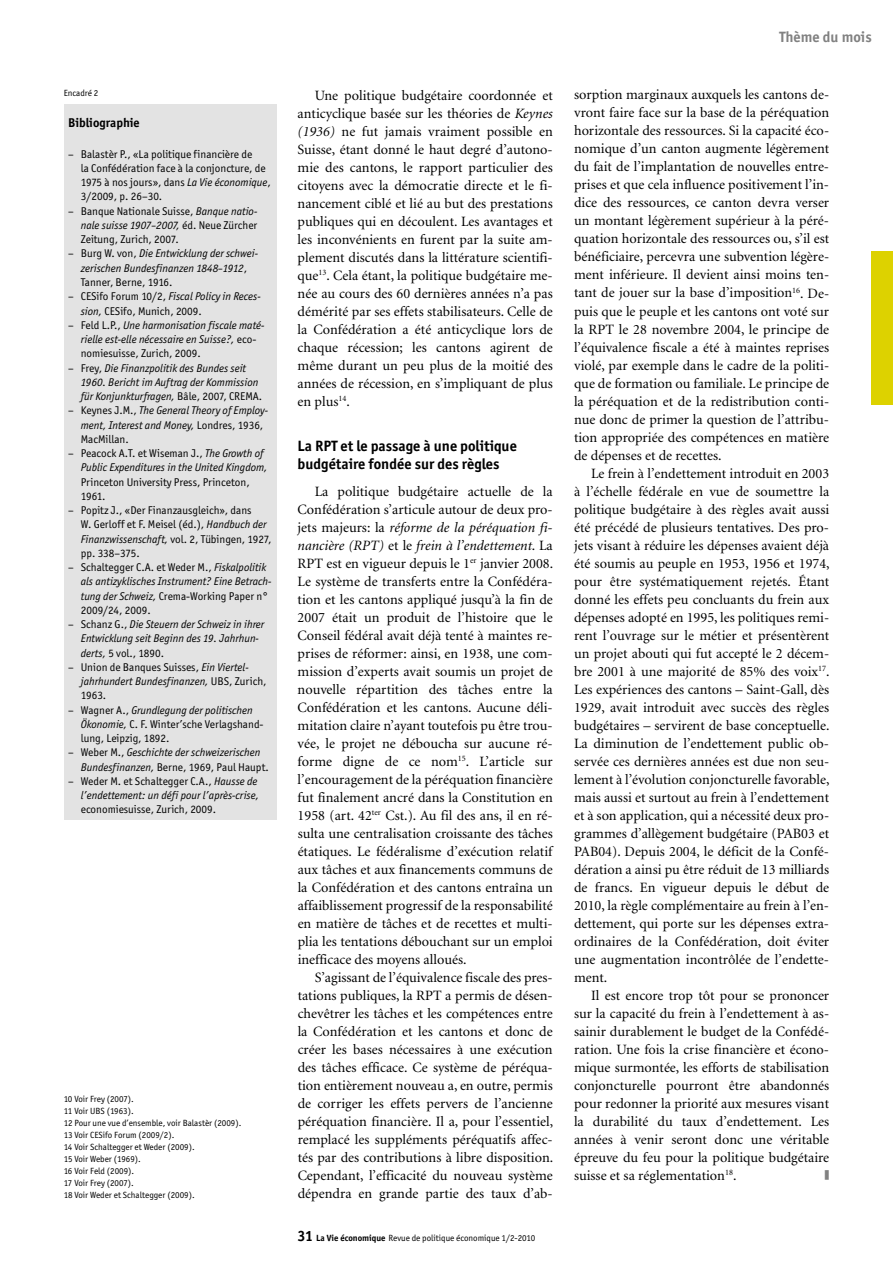
<style>
.page{position:relative;width:893px;height:1263px;background:#fff}
.page>*{position:absolute;margin:0;border:0;box-sizing:border-box;transform-origin:0 0}
.t1{font:700 15px/18px "Officina San ITC";color:#000}
.t2{font:700 15px "Officina San ITC";color:#818181}
.t3{font:14.25px/18px "Minion";color:#000;text-align:justify}
.t4{font:700 12.75px "Officina San ITC";color:#000}
.t5{font:12px "Universal Newswith Comm Pi";color:#818181;scale:.4 1}
.t6{font:italic 11.25px/14.2px "Officina San ITC";color:#000}
.t7{font:11.25px/14.2px "Officina San ITC";color:#000}
.t8{font:9px/12px "Officina San ITC";color:#000}
.s1{font-style:italic}
.s2{font-style:normal}
.s3{font-weight:700;font-size:15px}
.s4{font-weight:700}
</style>
<div class="page">
<div style="left:872px;top:252px;width:21px;height:153px;background:#ddd200"></div>
<div style="left:64px;top:104px;width:212px;height:716px;background:#e3e3e3"></div>
<p class="t8" style="left:64px;top:86px;width:36px">Encadré 2</p>
<p class="t4" style="left:68px;top:115px;width:73px">Bibliographie</p>
<p class="t7" style="left:81px;top:147px;width:192px;text-indent:-13px">– Balastèr P., «La politique financière de<br>la Confédération face à la conjoncture, de 1975 à nos jours», dans <span class="s1">La Vie économique</span>, 3/2009, p. 26–30.</p>
<p class="t7" style="left:81px;top:204px;width:178px;text-align:justify;text-indent:-13px">– Banque Nationale Suisse, <span class="s1">Banque natio&shy;nale suisse 1907–2007,</span> éd. Neue Zürcher Zeitung, Zurich, 2007.</p>
<p class="t6" style="left:81px;top:247px;width:179px;text-indent:-13px"><span class="s2">– Burg W. von,</span> Die Entwicklung der schwei&shy;zerischen Bundesfinanzen 1848–1912<span class="s2">,<br>Tanner, Berne, 1916.</span></p>
<p class="t7" style="left:81px;top:289px;width:181px;text-indent:-13px">– CESifo Forum 10/2, <span class="s1">Fiscal Policy in Reces&shy;sion,</span> CESifo, Munich, 2009.</p>
<p class="t6" style="left:81px;top:318px;width:185px;text-indent:-13px"><span class="s2">– Feld L.P.,</span> Une harmonisation fiscale maté&shy;rielle est-elle nécessaire en Suisse?, <span class="s2">eco&shy;nomiesuisse, Zurich, 2009.</span></p>
<p class="t6" style="left:81px;top:361px;width:183px;text-indent:-13px"><span class="s2">– Frey,</span> Die Finanzpolitik des Bundes seit<br>1960. Bericht im Auftrag der Kommission für Konjunkturfragen, <span class="s2">Bâle, 2007, CREMA.</span></p>
<p class="t6" style="left:81px;top:403px;width:189px;text-indent:-13px"><span class="s2">– Keynes J.M.,</span> The General Theory of Employ&shy;ment, Interest and Money, <span class="s2">Londres, 1936,<br>MacMillan.</span></p>
<p class="t6" style="left:81px;top:446px;width:188px;text-indent:-13px"><span class="s2">– Peacock A.T. et Wiseman J.,</span> The Growth of<br>Public Expenditures in the United Kingdom,</p>
<p class="t7" style="left:81px;top:475px;width:170px">Princeton University Press, Princeton,<br>1961.</p>
<p class="t7" style="left:81px;top:503px;width:192px;text-indent:-13px">– Popitz J., «Der Finanzausgleich», dans<br>W. Gerloff et F. Meisel (éd.), <span class="s1">Handbuch der Finanzwissenschaft,</span> vol. 2, Tübingen, 1927, pp. 338–375.</p>
<p class="t6" style="left:81px;top:560px;width:192px;text-indent:-13px"><span class="s2">– Schaltegger C.A. et Weder M.,</span> Fiskalpolitik als antizyklisches Instrument? Eine Betrach&shy;tung der Schweiz, <span class="s2">Crema-Working Paper n° 2009/24, 2009.</span></p>
<p class="t6" style="left:81px;top:617px;width:185px;text-indent:-13px"><span class="s2">– Schanz G.,</span> Die Steuern der Schweiz in ihrer<br>Entwicklung seit Beginn des 19. Jahrhun&shy;derts, <span class="s2">5 vol., 1890.</span></p>
<p class="t7" style="left:81px;top:660px;width:187px;text-indent:-13px">– Union de Banques Suisses, <span class="s1">Ein Viertel&shy;jahrhundert Bundesfinanzen,</span> UBS, Zurich,<br>1963.</p>
<p class="t7" style="left:81px;top:703px;width:183px;text-indent:-13px">– Wagner A., <span class="s1">Grundlegung der politischen<br>Ökonomie,</span> C. F. Winter’sche Verlagshand&shy;lung, Leipzig, 1892.</p>
<p class="t6" style="left:81px;top:745px;width:189px;text-indent:-13px"><span class="s2">– Weber M.,</span> Geschichte der schweizerischen<br>Bundesfinanzen, <span class="s2">Berne, 1969, Paul Haupt.</span></p>
<p class="t6" style="left:68px;top:774px;width:193px;text-align:right"><span class="s2">– Weder M. et Schaltegger C.A.,</span> Hausse de l’endettement: un défi pour l’après-crise,</p>
<p class="t7" style="left:81px;top:802px;width:137px">economiesuisse, Zurich, 2009.</p>
<p class="t8" style="left:64px;top:1092px;width:179px">10 Voir Frey (2007).<br>11 Voir UBS (1963).<br>12 Pour une vue d’ensemble, voir Balastèr (2009).<br>13 Voir CESifo Forum (2009/2).<br>14 Voir Schaltegger et Weder (2009).<br>15 Voir Weber (1969).<br>16 Voir Feld (2009).<br>17 Voir Frey (2007).<br>18 Voir Weder et Schaltegger (2009).</p>
<p class="t3" style="left:298px;top:86px;width:257px;text-indent:17px">Une politique budgétaire coordonnée et anticyclique basée sur les théories de <span class="s1">Keynes (1936)</span> ne fut jamais vraiment possible en Suisse, étant donné le haut degré d’autono&shy;mie des cantons, le rapport particulier des citoyens avec la démocratie directe et le fi&shy;nancement ciblé et lié au but des prestations publiques qui en découlent. Les avantages et les inconvénients en furent par la suite am&shy;plement discutés dans la littérature scientifi&shy;que<sup>13</sup>. Cela étant, la politique budgétaire me&shy;née au cours des 60 dernières années n’a pas démérité par ses effets stabilisateurs. Celle de la Confédération a été anticyclique lors de chaque récession; les cantons agirent de même durant un peu plus de la moitié des années de récession, en s’impliquant de plus en plus<sup>14</sup>.</p>
<p class="t1" style="left:298px;top:436px;width:221px">La RPT et le passage à une politique budgétaire fondée sur des règles</p>
<p class="t3" style="left:298px;top:482px;width:257px;text-align:left;text-indent:17px">La politique budgétaire actuelle de la Confédération s’articule autour de deux pro&shy;jets majeurs: la <span class="s1">réforme de la péréquation fi&shy;nancière (RPT)</span> et le <span class="s1">frein à l’endettement</span>. La RPT est en vigueur depuis le 1<sup>er</sup> janvier 2008.<br>Le système de transferts entre la Confédéra&shy;tion et les cantons appliqué jusqu’à la fin de 2007 était un produit de l’histoire que le Conseil fédéral avait déjà tenté à maintes re&shy;prises de réformer: ainsi, en 1938, une com&shy;mission d’experts avait soumis un projet de nouvelle répartition des tâches entre la Confédération et les cantons. Aucune déli&shy;mitation claire n’ayant toutefois pu être trou&shy;vée, le projet ne déboucha sur aucune ré&shy;forme digne de ce nom<sup>15</sup>. L’article sur l’encouragement de la péréquation financière fut finalement ancré dans la Constitution en 1958 (art. 42<sup>ter</sup> Cst.). Au fil des ans, il en ré&shy;sulta une centralisation croissante des tâches étatiques. Le fédéralisme d’exécution relatif aux tâches et aux financements communs de la Confédération et des cantons entraîna un affaiblissement progressif de la responsabilité en matière de tâches et de recettes et multi&shy;plia les tentations débouchant sur un emploi inefficace des moyens alloués.</p>
<p class="t3" style="left:298px;top:968px;width:257px;text-indent:17px">S’agissant de l’équivalence fiscale des pres&shy;tations publiques, la RPT a permis de désen&shy;chevêtrer les tâches et les compétences entre la Confédération et les cantons et donc de créer les bases nécessaires à une exécution des tâches efficace. Ce système de péréqua&shy;tion entièrement nouveau a, en outre, permis de corriger les effets pervers de l’ancienne péréquation financière. Il a, pour l’essentiel, remplacé les suppléments péréquatifs affec&shy;tés par des contributions à libre disposition.<br>Cependant, l’efficacité du nouveau système dépendra en grande partie des taux d’ab-</p>
<p class="t8" style="left:298px;top:1232px;width:239px"><span class="s3">31</span> <span class="s4">La Vie économique</span> Revue de politique économique 1/2-2010</p>
<p class="t2" style="left:779px;top:27px;width:94px">Thème du mois</p>
<p class="t3" style="left:574px;top:86px;width:257px">sorption marginaux auxquels les cantons de&shy;vront faire face sur la base de la péréquation horizontale des ressources. Si la capacité éco&shy;nomique d’un canton augmente légèrement du fait de l’implantation de nouvelles entre&shy;prises et que cela influence positivement l’in&shy;dice des ressources, ce canton devra verser un montant légèrement supérieur à la péré&shy;quation horizontale des ressources ou, s’il est bénéficiaire, percevra une subvention légère&shy;ment inférieure. Il devient ainsi moins ten&shy;tant de jouer sur la base d’imposition<sup>16</sup>. De&shy;puis que le peuple et les cantons ont voté sur la RPT le 28 novembre 2004, le principe de l’équivalence fiscale a été à maintes reprises violé, par exemple dans le cadre de la politi&shy;que de formation ou familiale. Le principe de la péréquation et de la redistribution conti&shy;nue donc de primer la question de l’attribu&shy;tion appropriée des compétences en matière de dépenses et de recettes.</p>
<p class="t3" style="left:574px;top:464px;width:257px;text-indent:17px">Le frein à l’endettement introduit en 2003 à l’échelle fédérale en vue de soumettre la politique budgétaire à des règles avait aussi été précédé de plusieurs tentatives. Des pro&shy;jets visant à réduire les dépenses avaient déjà été soumis au peuple en 1953, 1956 et 1974, pour être systématiquement rejetés. Étant donné les effets peu concluants du frein aux dépenses adopté en 1995, les politiques remi&shy;rent l’ouvrage sur le métier et présentèrent un projet abouti qui fut accepté le 2 décem&shy;bre 2001 à une majorité de 85% des voix<sup>17</sup>.<br>Les expériences des cantons – Saint-Gall, dès 1929, avait introduit avec succès des règles budgétaires – servirent de base conceptuelle.<br>La diminution de l’endettement public ob&shy;servée ces dernières années est due non seu&shy;lement à l’évolution conjoncturelle favorable, mais aussi et surtout au frein à l’endettement et à son application, qui a nécessité deux pro&shy;grammes d’allègement budgétaire (PAB03 et PAB04). Depuis 2004, le déficit de la Confé&shy;dération a ainsi pu être réduit de 13 milliards de francs. En vigueur depuis le début de 2010, la règle complémentaire au frein à l’en&shy;dettement, qui porte sur les dépenses extra&shy;ordinaires de la Confédération, doit éviter une augmentation incontrôlée de l’endette&shy;ment.</p>
<p class="t3" style="left:574px;top:986px;width:257px;text-indent:17px">Il est encore trop tôt pour se prononcer sur la capacité du frein à l’endettement à as&shy;sainir durablement le budget de la Confédé&shy;ration. Une fois la crise financière et écono&shy;mique surmontée, les efforts de stabilisation conjoncturelle pourront être abandonnés pour redonner la priorité aux mesures visant la durabilité du taux d’endettement. Les années à venir seront donc une véritable épreuve du feu pour la politique budgétaire suisse et sa réglementation<sup>18</sup>.</p>
<p class="t5" style="left:825px;top:1170px;width:12px">m</p>
</div>
